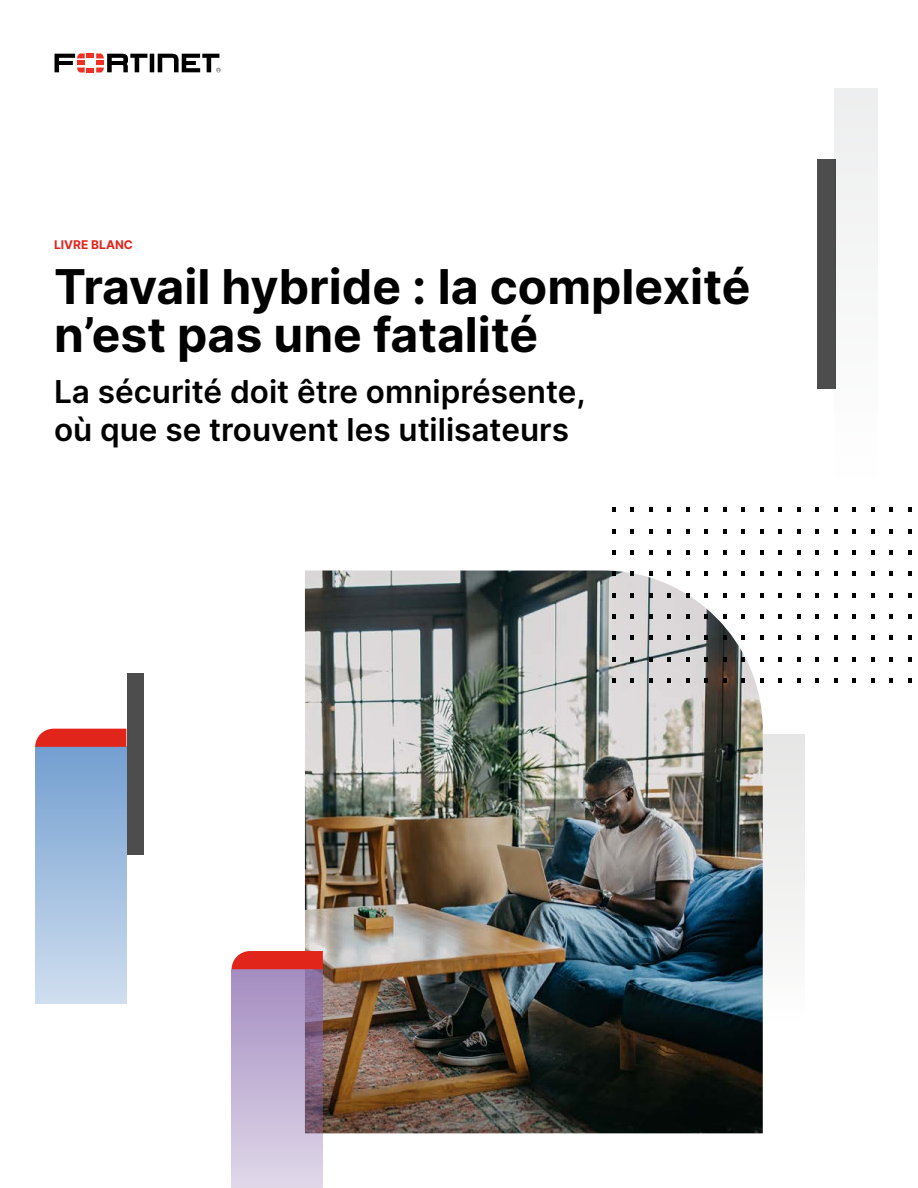
<style>
.page{position:relative;width:918px;height:1188px;background:#fff}
.page>*{position:absolute;margin:0;border:0;box-sizing:border-box;transform-origin:0 0}
.Full_Page_Cover_Titl{font:700 48px/48px "Inter";color:#000}
.Full_Page_Cover_Subt{font:600 31.5px/37.8px "Inter";color:#000}
.Page_Header{font:700 12px "Inter";color:#e1251b}
</style>
<div class="page">
<img style="left:305px;top:571px;width:458px;height:562px">
<svg style="left:232px;top:969px;width:91px;height:218px;background:#b9a7c9"></svg>
<div style="left:127px;top:673px;width:17px;height:182px;background:#4d4d4d"></div>
<div style="left:35px;top:746px;width:92px;height:258px;background:linear-gradient(to bottom,#739fd0,#cfdeef)"></div>
<div style="left:764px;top:735px;width:41px;height:288px;background:#f1f0f0"></div>
<div style="left:232px;top:951px;width:91px;height:18px;background:#e1251b"></div>
<svg style="left:35px;top:729px;width:91px;height:18px;background:#e12f26"></svg>
<svg style="left:55px;top:53px;width:166px;height:20px"></svg>
<svg style="left:612px;top:508px;width:4px;height:4px"></svg>
<svg style="left:630px;top:508px;width:4px;height:4px"></svg>
<svg style="left:649px;top:508px;width:4px;height:4px"></svg>
<svg style="left:667px;top:508px;width:4px;height:4px"></svg>
<svg style="left:686px;top:508px;width:4px;height:4px"></svg>
<svg style="left:704px;top:508px;width:4px;height:4px"></svg>
<svg style="left:723px;top:508px;width:4px;height:4px"></svg>
<svg style="left:741px;top:508px;width:4px;height:4px"></svg>
<svg style="left:760px;top:508px;width:4px;height:4px"></svg>
<svg style="left:778px;top:508px;width:4px;height:4px"></svg>
<svg style="left:797px;top:508px;width:4px;height:4px"></svg>
<svg style="left:815px;top:508px;width:4px;height:4px"></svg>
<svg style="left:834px;top:508px;width:4px;height:4px"></svg>
<svg style="left:852px;top:508px;width:4px;height:4px"></svg>
<svg style="left:871px;top:508px;width:3px;height:4px"></svg>
<svg style="left:889px;top:508px;width:4px;height:4px"></svg>
<svg style="left:908px;top:508px;width:3px;height:4px"></svg>
<svg style="left:612px;top:529px;width:4px;height:4px"></svg>
<svg style="left:630px;top:529px;width:4px;height:4px"></svg>
<svg style="left:649px;top:529px;width:4px;height:4px"></svg>
<svg style="left:667px;top:529px;width:4px;height:4px"></svg>
<svg style="left:686px;top:529px;width:4px;height:4px"></svg>
<svg style="left:704px;top:529px;width:4px;height:4px"></svg>
<svg style="left:723px;top:529px;width:4px;height:4px"></svg>
<svg style="left:741px;top:529px;width:4px;height:4px"></svg>
<svg style="left:760px;top:529px;width:4px;height:4px"></svg>
<svg style="left:778px;top:529px;width:4px;height:4px"></svg>
<svg style="left:797px;top:529px;width:4px;height:4px"></svg>
<svg style="left:815px;top:529px;width:4px;height:4px"></svg>
<svg style="left:834px;top:529px;width:4px;height:4px"></svg>
<svg style="left:852px;top:529px;width:4px;height:4px"></svg>
<svg style="left:871px;top:529px;width:3px;height:4px"></svg>
<svg style="left:889px;top:529px;width:4px;height:4px"></svg>
<svg style="left:908px;top:529px;width:3px;height:4px"></svg>
<svg style="left:612px;top:550px;width:4px;height:5px"></svg>
<svg style="left:630px;top:550px;width:4px;height:5px"></svg>
<svg style="left:649px;top:550px;width:4px;height:5px"></svg>
<svg style="left:667px;top:550px;width:4px;height:5px"></svg>
<svg style="left:686px;top:550px;width:4px;height:5px"></svg>
<svg style="left:704px;top:550px;width:4px;height:5px"></svg>
<svg style="left:723px;top:550px;width:4px;height:5px"></svg>
<svg style="left:741px;top:550px;width:4px;height:5px"></svg>
<svg style="left:760px;top:550px;width:4px;height:5px"></svg>
<svg style="left:778px;top:550px;width:4px;height:5px"></svg>
<svg style="left:797px;top:550px;width:4px;height:5px"></svg>
<svg style="left:815px;top:550px;width:4px;height:5px"></svg>
<svg style="left:834px;top:550px;width:4px;height:5px"></svg>
<svg style="left:852px;top:550px;width:4px;height:5px"></svg>
<svg style="left:871px;top:550px;width:3px;height:5px"></svg>
<svg style="left:889px;top:550px;width:4px;height:5px"></svg>
<svg style="left:908px;top:550px;width:3px;height:5px"></svg>
<svg style="left:612px;top:572px;width:4px;height:4px"></svg>
<svg style="left:630px;top:572px;width:4px;height:4px"></svg>
<svg style="left:649px;top:572px;width:4px;height:4px"></svg>
<svg style="left:667px;top:572px;width:4px;height:4px"></svg>
<svg style="left:686px;top:572px;width:4px;height:4px"></svg>
<svg style="left:704px;top:572px;width:4px;height:4px"></svg>
<svg style="left:723px;top:572px;width:4px;height:4px"></svg>
<svg style="left:741px;top:572px;width:4px;height:4px"></svg>
<svg style="left:760px;top:572px;width:4px;height:4px"></svg>
<svg style="left:778px;top:572px;width:4px;height:4px"></svg>
<svg style="left:797px;top:572px;width:4px;height:4px"></svg>
<svg style="left:815px;top:572px;width:4px;height:4px"></svg>
<svg style="left:834px;top:572px;width:4px;height:4px"></svg>
<svg style="left:852px;top:572px;width:4px;height:4px"></svg>
<svg style="left:871px;top:572px;width:3px;height:4px"></svg>
<svg style="left:889px;top:572px;width:4px;height:4px"></svg>
<svg style="left:908px;top:572px;width:3px;height:4px"></svg>
<svg style="left:612px;top:593px;width:4px;height:4px"></svg>
<svg style="left:630px;top:593px;width:4px;height:4px"></svg>
<svg style="left:649px;top:593px;width:4px;height:4px"></svg>
<svg style="left:667px;top:593px;width:4px;height:4px"></svg>
<svg style="left:686px;top:593px;width:4px;height:4px"></svg>
<svg style="left:704px;top:593px;width:4px;height:4px"></svg>
<svg style="left:723px;top:593px;width:4px;height:4px"></svg>
<svg style="left:741px;top:593px;width:4px;height:4px"></svg>
<svg style="left:760px;top:593px;width:4px;height:4px"></svg>
<svg style="left:778px;top:593px;width:4px;height:4px"></svg>
<svg style="left:797px;top:593px;width:4px;height:4px"></svg>
<svg style="left:815px;top:593px;width:4px;height:4px"></svg>
<svg style="left:834px;top:593px;width:4px;height:4px"></svg>
<svg style="left:852px;top:593px;width:4px;height:4px"></svg>
<svg style="left:871px;top:593px;width:3px;height:4px"></svg>
<svg style="left:889px;top:593px;width:4px;height:4px"></svg>
<svg style="left:908px;top:593px;width:3px;height:4px"></svg>
<svg style="left:612px;top:614px;width:4px;height:5px"></svg>
<svg style="left:630px;top:614px;width:4px;height:5px"></svg>
<svg style="left:649px;top:614px;width:4px;height:5px"></svg>
<svg style="left:667px;top:614px;width:4px;height:5px"></svg>
<svg style="left:686px;top:614px;width:4px;height:5px"></svg>
<svg style="left:704px;top:614px;width:4px;height:5px"></svg>
<svg style="left:723px;top:614px;width:4px;height:5px"></svg>
<svg style="left:741px;top:614px;width:4px;height:5px"></svg>
<svg style="left:760px;top:614px;width:4px;height:5px"></svg>
<svg style="left:778px;top:614px;width:4px;height:5px"></svg>
<svg style="left:797px;top:614px;width:4px;height:5px"></svg>
<svg style="left:815px;top:614px;width:4px;height:5px"></svg>
<svg style="left:834px;top:614px;width:4px;height:5px"></svg>
<svg style="left:852px;top:614px;width:4px;height:5px"></svg>
<svg style="left:871px;top:614px;width:3px;height:5px"></svg>
<svg style="left:889px;top:614px;width:4px;height:5px"></svg>
<svg style="left:908px;top:614px;width:3px;height:5px"></svg>
<svg style="left:612px;top:636px;width:4px;height:4px"></svg>
<svg style="left:630px;top:636px;width:4px;height:4px"></svg>
<svg style="left:649px;top:636px;width:4px;height:4px"></svg>
<svg style="left:667px;top:636px;width:4px;height:4px"></svg>
<svg style="left:686px;top:636px;width:4px;height:4px"></svg>
<svg style="left:704px;top:636px;width:4px;height:4px"></svg>
<svg style="left:723px;top:636px;width:4px;height:4px"></svg>
<svg style="left:741px;top:636px;width:4px;height:4px"></svg>
<svg style="left:760px;top:636px;width:4px;height:4px"></svg>
<svg style="left:778px;top:636px;width:4px;height:4px"></svg>
<svg style="left:797px;top:636px;width:4px;height:4px"></svg>
<svg style="left:815px;top:636px;width:4px;height:4px"></svg>
<svg style="left:834px;top:636px;width:4px;height:4px"></svg>
<svg style="left:852px;top:636px;width:4px;height:4px"></svg>
<svg style="left:871px;top:636px;width:3px;height:4px"></svg>
<svg style="left:889px;top:636px;width:4px;height:4px"></svg>
<svg style="left:908px;top:636px;width:3px;height:4px"></svg>
<svg style="left:612px;top:657px;width:4px;height:4px"></svg>
<svg style="left:630px;top:657px;width:4px;height:4px"></svg>
<svg style="left:649px;top:657px;width:4px;height:4px"></svg>
<svg style="left:667px;top:657px;width:4px;height:4px"></svg>
<svg style="left:686px;top:657px;width:4px;height:4px"></svg>
<svg style="left:704px;top:657px;width:4px;height:4px"></svg>
<svg style="left:723px;top:657px;width:4px;height:4px"></svg>
<svg style="left:741px;top:657px;width:4px;height:4px"></svg>
<svg style="left:760px;top:657px;width:4px;height:4px"></svg>
<svg style="left:778px;top:657px;width:4px;height:4px"></svg>
<svg style="left:797px;top:657px;width:4px;height:4px"></svg>
<svg style="left:815px;top:657px;width:4px;height:4px"></svg>
<svg style="left:834px;top:657px;width:4px;height:4px"></svg>
<svg style="left:852px;top:657px;width:4px;height:4px"></svg>
<svg style="left:871px;top:657px;width:3px;height:4px"></svg>
<svg style="left:889px;top:657px;width:4px;height:4px"></svg>
<svg style="left:908px;top:657px;width:3px;height:4px"></svg>
<svg style="left:612px;top:678px;width:4px;height:5px"></svg>
<svg style="left:630px;top:678px;width:4px;height:5px"></svg>
<svg style="left:649px;top:678px;width:4px;height:5px"></svg>
<svg style="left:667px;top:678px;width:4px;height:5px"></svg>
<svg style="left:686px;top:678px;width:4px;height:5px"></svg>
<svg style="left:704px;top:678px;width:4px;height:5px"></svg>
<svg style="left:723px;top:678px;width:4px;height:5px"></svg>
<svg style="left:741px;top:678px;width:4px;height:5px"></svg>
<svg style="left:760px;top:678px;width:4px;height:5px"></svg>
<svg style="left:778px;top:678px;width:4px;height:5px"></svg>
<svg style="left:797px;top:678px;width:4px;height:5px"></svg>
<svg style="left:815px;top:678px;width:4px;height:5px"></svg>
<svg style="left:834px;top:678px;width:4px;height:5px"></svg>
<svg style="left:852px;top:678px;width:4px;height:5px"></svg>
<svg style="left:871px;top:678px;width:3px;height:5px"></svg>
<svg style="left:889px;top:678px;width:4px;height:5px"></svg>
<svg style="left:908px;top:678px;width:3px;height:5px"></svg>
<div style="left:835px;top:89px;width:43px;height:388px;background:#f6f6f6"></div>
<div style="left:818px;top:159px;width:18px;height:229px;background:#4d4d4d"></div>
<p class="Page_Header" style="left:54px;top:236px;width:80px">LIVRE BLANC</p>
<p class="Full_Page_Cover_Titl" style="left:54px;top:261px;width:698px">Travail hybride : la complexité n’est pas une fatalité</p>
<p class="Full_Page_Cover_Subt" style="left:54px;top:372px;width:533px">La sécurité doit être omniprésente, où que se trouvent les utilisateurs</p>
</div>
